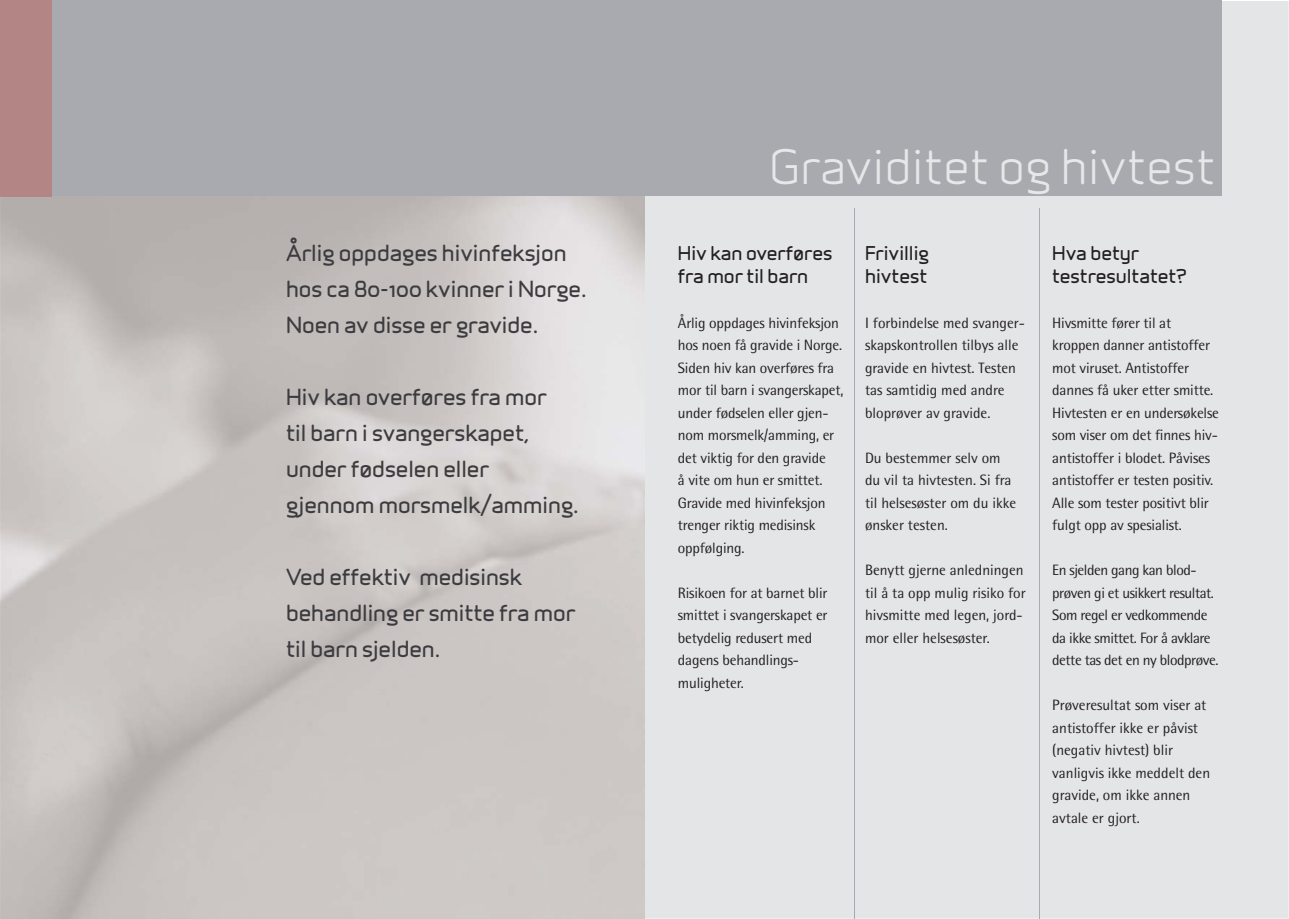
<style>
.page{position:relative;width:1289px;height:919px;background:#fff}
.page>*{position:absolute;margin:0;border:0;box-sizing:border-box;transform-origin:0 0}
.t1{font:45px "Infinity ST Medium";color:#e6e7e8}
.t2{font:21px/36px "Infinity ST Bold";color:#3c3b3f}
.t3{font:18px/22.5px "Infinity ST Bold";color:#231f20}
.t4{font:15px/22.5px "Agfa Rotis Semisans";letter-spacing:-.01em;color:#231f20}
.t5{font:15px/22.5px "Agfa Rotis Semisans";letter-spacing:-.03em;color:#231f20}
</style>
<div class="page">
<div style="left:1px;top:1px;width:1287px;height:917px;background:#e4e5e7"></div>
<hr style="left:854px;top:208px;width:1px;height:710px;background:#a8aaaf">
<hr style="left:1039px;top:208px;width:1px;height:710px;background:#a8aaaf">
<img style="left:0;top:196px;width:644px;height:721px">
<div style="left:1px;top:1px;width:1220px;height:195px;background:#a8aaaf"></div>
<div style="left:0;top:0;width:52px;height:196px;background:#b38585"></div>
<h2 class="t2" style="left:286px;top:236px;width:302px">Årlig oppdages hivinfeksjon hos ca 80-100 kvinner i Norge.<br>Noen av disse er gravide.</h2>
<h2 class="t2" style="left:286px;top:380px;width:294px">Hiv kan overføres fra mor<br>til barn i svangerskapet, under fødselen eller gjennom mors melk/amming.</h2>
<h2 class="t2" style="left:286px;top:560px;width:291px">Ved effektiv medisinsk behandling er smitte fra mor til barn sjelden.</h2>
<h1 class="t1" style="left:768px;top:146px;width:448px">Graviditet og hivtest</h1>
<p class="t3" style="left:678px;top:243px;width:156px">Hiv kan overføres fra mor til barn</p>
<p class="t4" style="left:678px;top:313px;width:167px">Årlig oppdages hivinfeksjon hos noen få gravide i Norge.<br>Siden hiv kan overføres fra mor til barn i svanger skapet, under fødselen eller gjen&shy;nom mors melk/amming, er det viktig for den gravide<br>å vite om hun er smittet.<br>Gravide med hiv infeksjon trenger riktig medisinsk oppfølging.</p>
<p class="t4" style="left:678px;top:583px;width:151px">Risikoen for at barnet blir smittet i svanger skapet er betydelig redusert med dagens behandlings&shy;muligheter.</p>
<p class="t3" style="left:865px;top:243px;width:65px">Frivillig hivtest</p>
<p class="t4" style="left:865px;top:313px;width:161px">I forbindelse med svanger&shy;skapskontrollen tilbys alle gravide en hivtest. Testen tas samtidig med andre bloprøver av gravide.</p>
<p class="t4" style="left:865px;top:448px;width:152px">Du be stem mer selv om du vil ta hivtesten. Si fra til helsesøster om du ikke ønsker testen.</p>
<p class="t4" style="left:865px;top:560px;width:162px">Benytt gjerne anledningen til å ta opp mulig risiko for hivsmitte med legen, jord&shy;mor eller helsesøster.</p>
<p class="t3" style="left:1052px;top:243px;width:136px">Hva betyr testresultatet?</p>
<p class="t4" style="left:1052px;top:313px;width:168px">Hivsmitte fører til at kroppen danner anti stoffer mot viruset. Antistoffer dannes få uker etter smitte.<br>Hivtesten er en undersøkelse som viser om det finnes hiv&shy;antistoffer i blodet. Påvises antistoffer er testen positiv.<br>Alle som tester positivt blir fulgt opp av spesialist.</p>
<p class="t5" style="left:1052px;top:560px;width:168px">En sjelden gang kan blod&shy;prøven gi et usikkert resul tat.<br>Som regel er vedkommende da ikke smittet. For å avklare dette tas det en ny blodprøve.</p>
<p class="t4" style="left:1052px;top:695px;width:159px">Prøveresultat som viser at antistoffer ikke er påvist (negativ hivtest) blir vanligvis ikke meddelt den gravide, om ikke annen avtale er gjort.</p>
</div>
